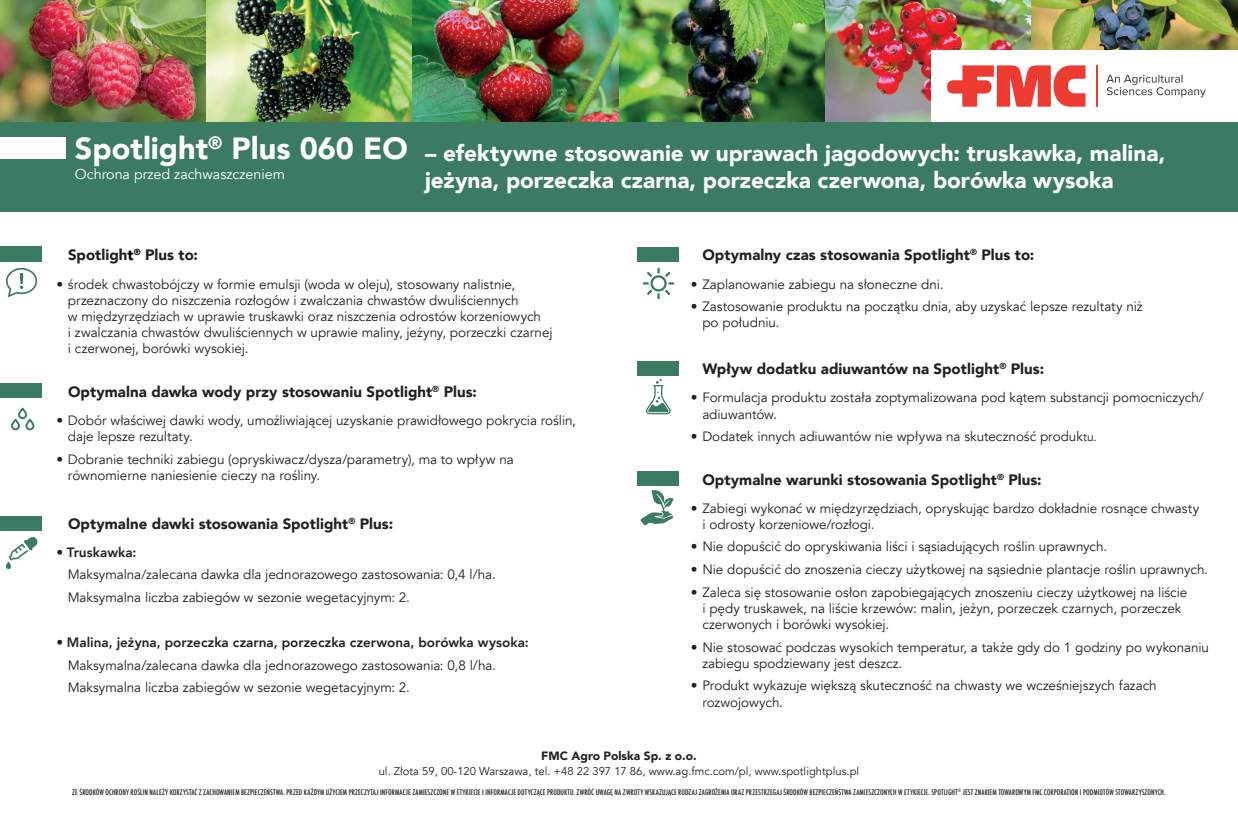
<style>
.page{position:relative;width:1238px;height:813px;background:#fff}
.page>*{position:absolute;margin:0;border:0;box-sizing:border-box;transform-origin:0 0}
.t1{font:900 30.6px "Avenir";color:#fff}
.t2{font:900 22.5px/27px "Avenir";color:#fff}
.t3{font:900 15px "Avenir";color:#231f20}
.t4{font:14.25px "Avenir";color:#fff}
.t5{font:13.5px/16.2px "Avenir";letter-spacing:-.005em;color:#231f20}
.t6{font:900 12px "Avenir";color:#231f20}
.t7{font:11.25px "Avenir";color:#231f20}
.t8{font:500 condensed 7.5px "Futura";letter-spacing:.01em;color:#231f20}
.s1{color:#000001}
.s2{font-weight:800}
.s3{font-size:12px}
</style>
<div class="page">
<img style="left:0;top:0;width:207px;height:122px">
<img style="left:207px;top:0;width:206px;height:122px">
<img style="left:413px;top:0;width:206px;height:122px">
<img style="left:619px;top:0;width:206px;height:122px">
<img style="left:825px;top:0;width:206px;height:122px">
<img style="left:1031px;top:0;width:206px;height:50px">
<div style="left:931px;top:50px;width:306px;height:72px;background:#fff"></div>
<svg style="left:947px;top:65px;width:138px;height:42px"></svg>
<hr style="left:1096px;top:65px;width:1px;height:42px;background:#ee3b32">
<svg style="left:1106px;top:75px;width:99px;height:22px"></svg>
<div style="left:0;top:122px;width:1237px;height:90px;background:#3b7b61"></div>
<div style="left:0;top:137px;width:65px;height:22px;background:#fff"></div>
<div style="left:0;top:382px;width:42px;height:16px;background:#3b7b61"></div>
<svg style="left:11px;top:407px;width:23px;height:23px"></svg>
<div style="left:637px;top:361px;width:42px;height:15px;background:#3b7b61"></div>
<svg style="left:646px;top:379px;width:24px;height:35px"></svg>
<div style="left:0;top:515px;width:42px;height:16px;background:#3b7b61"></div>
<svg style="left:6px;top:537px;width:32px;height:31px"></svg>
<div style="left:637px;top:470px;width:42px;height:16px;background:#3b7b61"></div>
<svg style="left:640px;top:490px;width:34px;height:35px"></svg>
<svg style="left:6px;top:268px;width:31px;height:29px"></svg>
<div style="left:0;top:246px;width:42px;height:16px;background:#3b7b61"></div>
<div style="left:637px;top:247px;width:42px;height:15px;background:#3b7b61"></div>
<svg style="left:642px;top:267px;width:32px;height:32px"></svg>
<h1 class="t1" style="left:75px;top:122px;width:334px">Spotlight<sup>®</sup> Plus 060 EO</h1>
<p class="t4" style="left:75px;top:166px;width:211px">Ochrona przed zachwaszczeniem</p>
<h2 class="t2" style="left:425px;top:139px;width:741px">– efektywne stosowanie w uprawach jagodowych: truskawka, malina, jeżyna, porzeczka czarna, porzeczka czerwona, borówka wysoka</h2>
<p class="t3" style="left:68px;top:242px;width:131px">Spotligh<span class="s1">t</span><sup>®</sup> Plus to:</p>
<p class="t5" style="left:68px;top:276px;width:486px;text-indent:-12px">• środek chwastobójczy w formie emulsji (woda w oleju), stosowany nalistnie, przeznaczony do niszczenia rozłogów i zwalczania chwastów dwuliściennych<br>w międzyrzędziach w uprawie truskawki oraz niszczenia odrostów korzeniowych<br>i zwalczania chwastów dwuliściennych w uprawie maliny, jeżyny, porzeczki czarnej i czerwonej, borówki wysokiej.</p>
<p class="t3" style="left:68px;top:378px;width:410px">Optymalna dawka wody przy stosowaniu Spotlight<sup>®</sup> Plus:</p>
<p class="t5" style="left:68px;top:412px;width:509px;text-indent:-12px">• Dobór właściwej dawki wody, umożliwiającej uzyskanie prawidłowego pokrycia roślin, daje lepsze rezultaty.</p>
<p class="t5" style="left:68px;top:451px;width:447px;text-indent:-12px">• Dobranie techniki zabiegu (opryskiwacz/dysza/parametry), ma to wpływ na równomierne naniesienie cieczy na rośliny.</p>
<p class="t3" style="left:68px;top:510px;width:326px">Optymalne dawki stosowania Spotlight<sup>®</sup> Plus:</p>
<p class="t5" style="left:68px;top:541px;width:429px;line-height:22.6px;text-indent:-11px">• <span class="s2">Truskawka:<br></span>Maksymalna/zalecana dawka dla jednorazowego zastosowania: 0,4 l/ha.<br>Maksymalna liczba zabiegów w sezonie wegetacyjnym: 2.</p>
<p class="t5" style="left:68px;top:631px;width:462px;line-height:22.6px;text-indent:-11px">• <span class="s2">Malina, jeżyna, porzeczka czarna, porzeczka czerwona, borówka wysoka:<br></span>Maksymalna/zalecana dawka dla jednorazowego zastosowania: 0,8 l/ha.<br>Maksymalna liczba zabiegów w sezonie wegetacyjnym: 2.</p>
<p class="t3" style="left:702px;top:242px;width:333px">Optymalny czas stosowania Spotlight<sup>®</sup> Plus to:</p>
<p class="t5" style="left:690px;top:276px;width:254px">• Zaplanowanie zabiegu na słoneczne dni.</p>
<p class="t5" style="left:702px;top:298px;width:442px;text-indent:-12px">• Zastosowanie produktu na początku dnia, aby uzyskać lepsze rezultaty niż po południu.</p>
<p class="t3" style="left:702px;top:356px;width:343px">Wpływ dodatku adiuwantów na Spotlight<sup>®</sup> Plus:</p>
<p class="t5" style="left:702px;top:389px;width:503px;text-indent:-12px">• Formulacja produktu została zoptymalizowana pod kątem substancji pomocniczych/ adiuwantów.</p>
<p class="t5" style="left:690px;top:428px;width:407px">• Dodatek innych adiuwantów nie wpływa na skuteczność produk<span class="s3">tu.</span></p>
<p class="t3" style="left:702px;top:466px;width:341px">Optymalne warunki stosowania Spotlight<sup>®</sup> Plus:</p>
<p class="t5" style="left:702px;top:500px;width:498px;text-indent:-12px">• Zabiegi wykonać w międzyrzędziach, opryskując bardzo dokładnie rosnące chwasty i odrosty korzeniowe/rozłogi.</p>
<p class="t5" style="left:690px;top:538px;width:418px">• Nie dopuścić do opryskiwania liści i sąsiadujących roślin uprawnych.</p>
<p class="t5" style="left:690px;top:561px;width:518px">• Nie dopuścić do znoszenia cieczy użytkowej na sąsiednie plantacje roślin uprawnych.</p>
<p class="t5" style="left:702px;top:583px;width:486px;text-indent:-12px">• Zaleca się stosowanie osłon zapobiegających znoszeniu cieczy użytkowej na liście i pędy truskawek, na liście krzewów: malin, jeżyn, porzeczek czarnych, porzeczek czerwonych i borówki wysokiej.</p>
<p class="t5" style="left:702px;top:638px;width:508px;text-indent:-12px">• Nie stosować podczas wysokich temperatur, a także gdy do 1 godziny po wykonaniu zabiegu spodziewany jest deszcz.</p>
<p class="t5" style="left:702px;top:677px;width:456px;text-indent:-12px">• Produkt wykazuje większą skuteczność na chwasty we wcześniejszych fazach rozwojowych.</p>
<p class="t6" style="left:541px;top:745px;width:157px">FMC Agro Polska Sp. z o.o.</p>
<p class="t7" style="left:379px;top:764px;width:482px">ul. Złota 59, 00-120 Warszawa, tel. +48 22 397 17 86, www.ag.fmc.com/pl, www.spotlightplus.pl</p>
<p class="t8" style="left:72px;top:786px;width:1094px">ZE ŚRODKÓW OCHRONY ROŚLIN NALEŻY KORZYSTAĆ Z ZACHOWANIEM BEZPIECZEŃSTWA. PRZED KAŻDYM UŻYCIEM PRZECZYTAJ INFORMACJE ZAMIESZCZONE W ETYKIECIE I INFORMACJE DOTYCZĄCE PRODUKTU. ZWRÓĆ UWAGĘ NA ZWROTY WSKAZUJĄCE RODZAJ ZAGROŻENIA ORAZ PRZESTRZEGAJ ŚRODKÓW BEZPIECZEŃSTWA ZAMIESZCZONYCH W ETYKIECIE. SPOTLIGHT<sup>®</sup> JEST ZNAKIEM TOWAROWYM FMC CORPORATION I PODMIOTÓW STOWARZYSZONYCH.</p>
</div>
